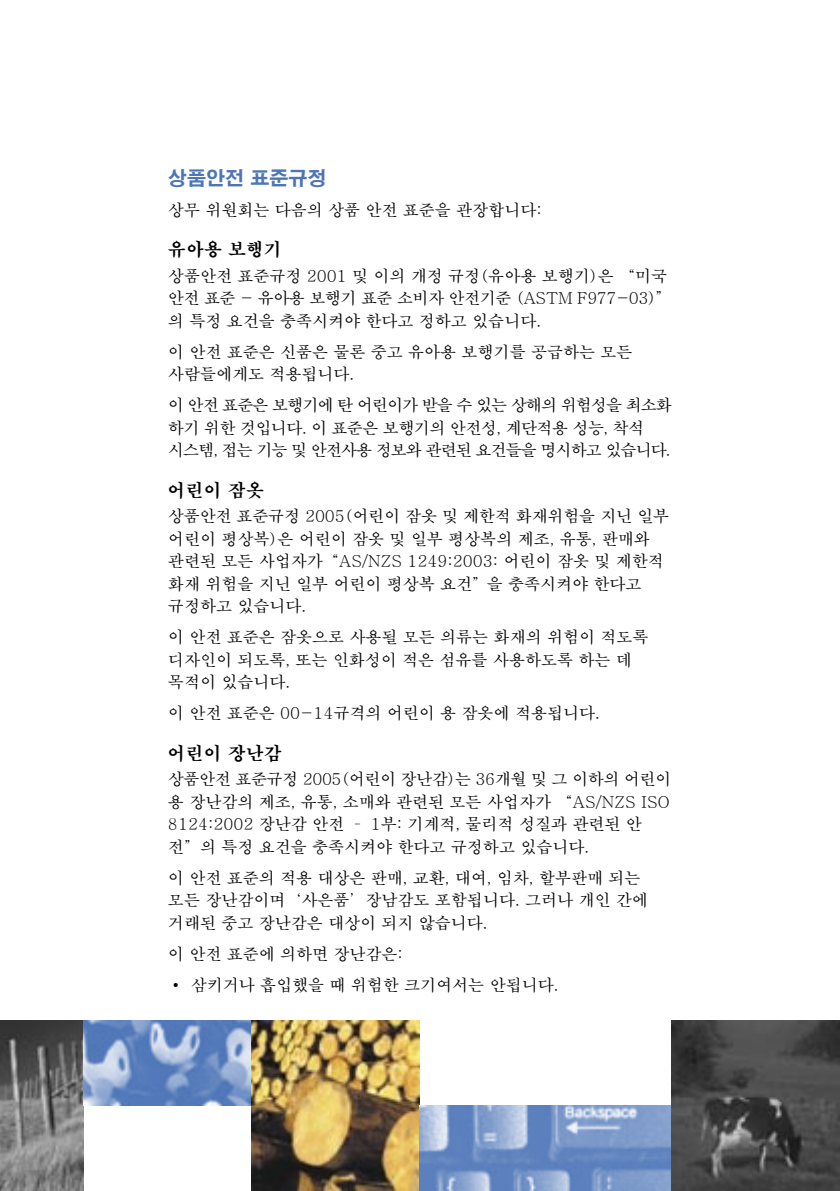
<style>
.page{position:relative;width:840px;height:1191px;background:#fff}
.page>*{position:absolute;margin:0;border:0;box-sizing:border-box;transform-origin:0 0}
.Sub_Header{font:19px "HY Go Thic Extra";color:#4d75b7}
.Bold{font:18px "HY Myeong Jo Extra";color:#000}
.Body{font:500 16px/22.4px "HY Myeong Jo";color:#000}
.Body-2{font:500 16px/22.4px "HY Myeong Jo";letter-spacing:-.055em;color:#000}
.Bullet{font:500 16px "HY Myeong Jo";color:#000}
</style>
<div class="page">
<img style="left:0;top:1020px;width:84px;height:171px">
<img style="left:84px;top:1020px;width:168px;height:86px">
<img style="left:252px;top:1020px;width:168px;height:171px">
<img style="left:420px;top:1106px;width:251px;height:85px">
<img style="left:671px;top:1020px;width:168px;height:171px">
<p class="Sub_Header" style="left:168px;top:165px;width:160px">상품안전 표준규정</p>
<p class="Body" style="left:168px;top:197px;width:375px">상무 위원회는 다음의 상품 안전 표준을 관장합니다:</p>
<p class="Bold" style="left:168px;top:238px;width:115px">유아용 보행기</p>
<p class="Body" style="left:168px;top:263px;width:505px">상품안전 표준규정 2001 및 이의 개정 규정(유아용 보행기)은 “미국 안전 표준 - 유아용 보행기 표준 소비자 안전기준 (ASTM F977-03)” 의 특정 요건을 충족시켜야 한다고 정하고 있습니다.</p>
<p class="Body" style="left:168px;top:339px;width:465px">이 안전 표준은 신품은 물론 중고 유아용 보행기를 공급하는 모든 사람들에게도 적용됩니다.</p>
<p class="Body-2" style="left:168px;top:393px;width:505px">이 안전 표준은 보행기에 탄 어린이가 받을 수 있는 상해의 위험성을 최소화 하기 위한 것입니다. 이 표준은 보행기의 안전성, 계단적용 성능, 착석 시스템, 접는 기능 및 안전사용 정보와 관련된 요건들을 명시하고 있습니다.</p>
<p class="Bold" style="left:168px;top:478px;width:97px">어린이 잠옷</p>
<p class="Body" style="left:168px;top:504px;width:502px">상품안전 표준규정 2005(어린이 잠옷 및 제한적 화재위험을 지닌 일부 어린이 평상복)은 어린이 잠옷 및 일부 평상복의 제조, 유통, 판매와 관련된 모든 사업자가“AS/NZS 1249:2003: 어린이 잠옷 및 제한적 화재 위험을 지닌 일부 어린이 평상복 요건”을 충족시켜야 한다고 규정하고 있습니다.</p>
<p class="Body" style="left:168px;top:625px;width:481px">이 안전 표준은 잠옷으로 사용될 모든 의류는 화재의 위험이 적도록 디자인이 되도록, 또는 인화성이 적은 섬유를 사용하도록 하는 데 목적이 있습니다.</p>
<p class="Body" style="left:168px;top:701px;width:433px">이 안전 표준은 00-14규격의 어린이 용 잠옷에 적용됩니다.</p>
<p class="Bold" style="left:168px;top:741px;width:115px">어린이 장난감</p>
<p class="Body" style="left:168px;top:767px;width:504px">상품안전 표준규정 2005(어린이 장난감)는 36개월 및 그 이하의 어린이 용 장난감의 제조, 유통, 소매와 관련된 모든 사업자가 “AS/NZS ISO 8124:2002 장난감 안전 – 1부: 기계적, 물리적 성질과 관련된 안 전”의 특정 요건을 충족시켜야 한다고 규정하고 있습니다.</p>
<p class="Body" style="left:168px;top:865px;width:481px">이 안전 표준의 적용 대상은 판매, 교환, 대여, 임차, 할부판매 되는 모든 장난감이며‘사은품’장남감도 포함됩니다. 그러나 개인 간에 거래된 중고 장난감은 대상이 되지 않습니다.</p>
<p class="Body" style="left:168px;top:941px;width:236px">이 안전 표준에 의하면 장난감은:</p>
<p class="Bullet" style="left:168px;top:974px;width:391px">• 삼키거나 흡입했을 때 위험한 크기여서는 안됩니다.</p>
</div>
